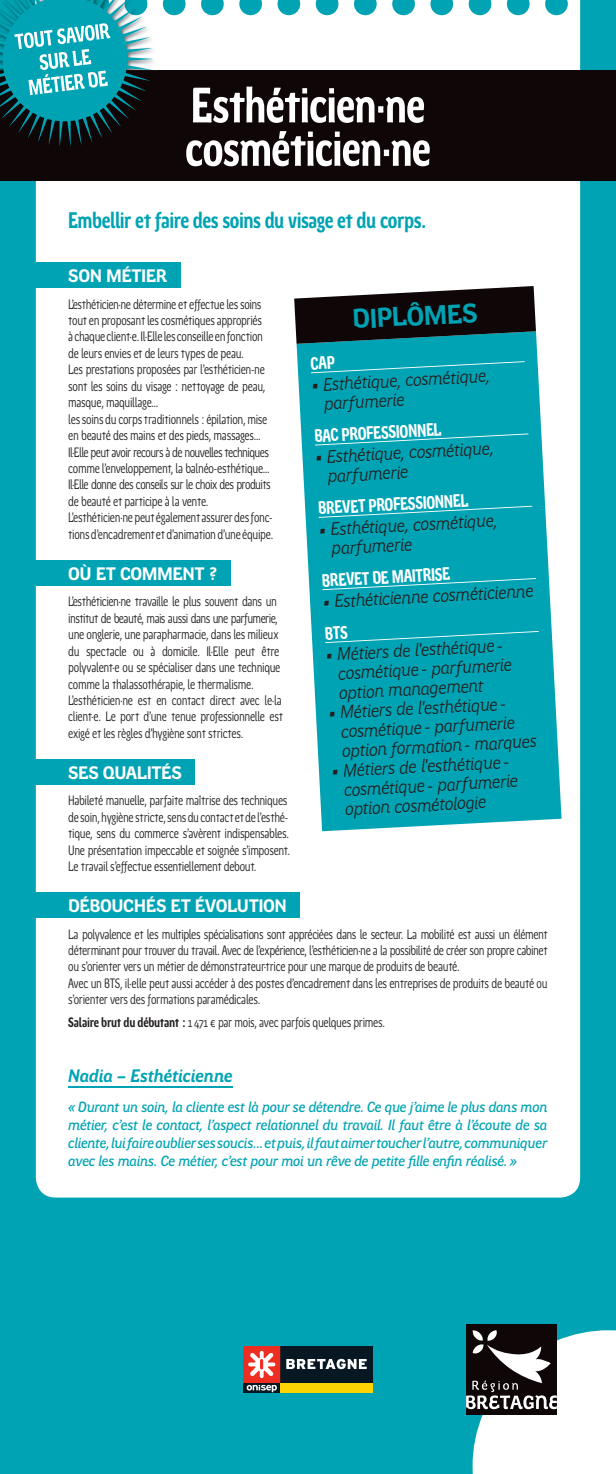
<style>
.page{position:relative;width:616px;height:1474px;background:#fff}
.page>*{position:absolute;margin:0;border:0;box-sizing:border-box;transform-origin:0 0}
.t1{font:700 50.23px/43.4px "Region Bretagne Cond";letter-spacing:-.02em;color:#fff}
.t2{font:700 27.47px "Region Bretagne";color:#00a3b3}
.t3{font:700 22.75px "Region Bretagne Cond";letter-spacing:-.02em;color:#00a3b3}
.t4{font:italic 18.2px/19.4px "Region Bretagne";color:#231f20}
.t5{font:700 18.2px "Region Bretagne";letter-spacing:-.025em;color:#fff}
.t6{font:700 18.2px "Region Bretagne Cond";color:#fff}
.t7{font:italic 700 18.2px "Region Bretagne";letter-spacing:-.02em;color:#00a3b3}
.t8{font:14.88px/17.8px "Region Bretagne Med Ita";letter-spacing:-.03em;color:#00a3b3;text-align:justify}
.t9{font:13.65px/16.4px "Region Bretagne Cond";letter-spacing:-.025em;color:#231f20}
.s1{font-weight:700}
.s2{font-family:"Region Bretagne Cond";font-weight:700;font-style:normal;color:#fff}
</style>
<div class="page">
<div style="left:0;top:0;width:615px;height:1473px;background:#00a3b3"></div>
<div style="left:36px;top:0;width:543px;height:1197px;background:#fff"></div>
<svg style="left:163px;top:0;width:22px;height:15px"></svg>
<svg style="left:201px;top:0;width:22px;height:15px"></svg>
<svg style="left:239px;top:0;width:23px;height:15px"></svg>
<svg style="left:277px;top:0;width:23px;height:15px"></svg>
<svg style="left:315px;top:0;width:23px;height:15px"></svg>
<svg style="left:353px;top:0;width:23px;height:15px"></svg>
<svg style="left:392px;top:0;width:22px;height:15px"></svg>
<svg style="left:430px;top:0;width:22px;height:15px"></svg>
<svg style="left:468px;top:0;width:23px;height:15px"></svg>
<svg style="left:506px;top:0;width:23px;height:15px"></svg>
<svg style="left:544px;top:0;width:23px;height:15px"></svg>
<div style="left:0;top:70px;width:615px;height:110px;background:#0e0607"></div>
<img style="left:154px;top:0;width:2px;height:71px">
<svg style="left:0;top:0;width:154px;height:146px"></svg>
<div style="left:0;top:262px;width:180px;height:25px;background:#00a3b3"></div>
<div style="left:0;top:560px;width:230px;height:25px;background:#00a3b3"></div>
<div style="left:0;top:759px;width:195px;height:25px;background:#00a3b3"></div>
<div style="left:0;top:892px;width:299px;height:25px;background:#00a3b3"></div>
<hr style="left:68px;top:1086px;width:165px;height:1px;background:#00a3b3">
<svg style="left:296px;top:331px;width:265px;height:500px"></svg>
<svg style="left:314px;top:433px;width:214px;height:12px"></svg>
<svg style="left:318px;top:506px;width:213px;height:12px"></svg>
<svg style="left:322px;top:578px;width:213px;height:12px"></svg>
<svg style="left:325px;top:631px;width:213px;height:12px"></svg>
<svg style="left:294px;top:286px;width:241px;height:58px"></svg>
<div style="left:243px;top:1382px;width:37px;height:10px;background:#071822"></div>
<div style="left:280px;top:1345px;width:92px;height:37px;background:#071822"></div>
<div style="left:280px;top:1382px;width:92px;height:10px;background:#fed304"></div>
<div style="left:243px;top:1345px;width:37px;height:37px;background:#ee2e22"></div>
<svg style="left:248px;top:1350px;width:27px;height:27px"></svg>
<svg style="left:246px;top:1384px;width:31px;height:8px"></svg>
<svg style="left:286px;top:1358px;width:80px;height:11px"></svg>
<div style="left:465px;top:1323px;width:91px;height:91px;background:#0e0607"></div>
<svg style="left:465px;top:1329px;width:150px;height:144px"></svg>
<svg style="left:310px;top:356px;width:214px;height:17px"></svg>
<p class="t1" style="left:185px;top:85px;width:247px">Esthéticien·ne cosméticien·ne</p>
<p class="t3" style="left:68px;top:208px;width:359px">Embellir et faire des soins du visage et du corps.</p>
<p class="t5" style="left:68px;top:266px;width:100px">SON MÉTIER</p>
<p class="t9" style="left:68px;top:296px;width:206px">L’esthéticien·ne détermine et effectue les soins tout en proposant les cosmétiques appropriés<br>à chaque client·e. Il·Elle les conseille en fonction de leurs envies et de leurs types de peau.<br>Les prestations proposées par l’esthéticien-ne sont les soins du visage : nettoyage de peau, masque, maquillage…<br>les soins du corps traditionnels : épilation, mise en beauté des mains et des pieds, massages… Il·Elle peut avoir recours à de nouvelles techniques comme l’enveloppement, la balnéo-esthétique… Il·Elle donne des conseils sur le choix des produits de beauté et participe à la vente.<br>L’esthéticien·ne peut également assurer des fonc&shy;tions d’encadrement et d’animation d’une équipe.</p>
<p class="t5" style="left:68px;top:564px;width:151px">OÙ ET COMMENT ?</p>
<p class="t9" style="left:68px;top:593px;width:216px">L’esthéticien·ne travaille le plus souvent dans un institut de beauté, mais aussi dans une parfumerie, une onglerie, une parapharmacie, dans les milieux du spectacle ou à domicile. Il·Elle peut être polyvalent·e ou se spécialiser dans une technique comme la thalassothérapie, le thermalisme.<br>L’esthéticien·ne est en contact direct avec le·la client·e. Le port d’une tenue professionnelle est exigé et les règles d’hygiène sont strictes.</p>
<p class="t5" style="left:68px;top:763px;width:115px">SES QUALITÉS</p>
<p class="t9" style="left:68px;top:792px;width:223px">Habileté manuelle, parfaite maîtrise des techniques de soin, hygiène stricte, sens du contact et de l’esthé&shy;tique, sens du commerce s’avèrent indispensables.<br>Une présentation impeccable et soignée s’imposent.<br>Le travail s’effectue essentiellement debout.</p>
<p class="t5" style="left:68px;top:896px;width:220px">DÉBOUCHÉS ET ÉVOLUTION</p>
<p class="t9" style="left:68px;top:926px;width:480px">La polyvalence et les multiples spécialisations sont appréciées dans le secteur. La mobilité est aussi un élément déterminant pour trouver du travail. Avec de l’expérience, l’esthéticien·ne a la possibilité de créer son propre cabinet ou s’orienter vers un métier de démonstrateur·trice pour une marque de produits de beauté.<br>Avec un BTS, il·elle peut aussi accéder à des postes d’encadrement dans les entreprises de produits de beauté ou s’orienter vers des formations paramédicales.</p>
<p class="t9" style="left:68px;top:1014px;width:318px"><span class="s1">Salaire brut du débutant :</span> 1 471 € par mois, avec parfois quelques primes.</p>
<p class="t7" style="left:68px;top:1065px;width:166px">Nadia – Esthéticienne</p>
<p class="t8" style="left:68px;top:1098px;width:480px">« Durant un soin, la cliente est là pour se détendre. Ce que j’aime le plus dans mon métier, c’est le contact, l’aspect relationnel du travail. Il faut être à l’écoute de sa cliente, lui faire oublier ses soucis… et puis, il faut aimer toucher l’autre, communiquer avec les mains. Ce métier, c’est pour moi un rêve de petite fille enfin réalisé. »</p>
<p class="t2" style="left:351px;top:304px;width:127px;rotate:-3deg">DIPLÔMES</p>
<p class="t4" style="left:322px;top:375px;width:169px;text-indent:-11px;rotate:-3deg">• Esthétique, cosmétique, parfumerie</p>
<p class="t6" style="left:313px;top:426px;width:129px;rotate:-3deg">BAC PROFESSIONNEL</p>
<p class="t4" style="left:326px;top:447px;width:169px;text-indent:-11px;rotate:-3deg">• Esthétique, cosmétique, parfumerie</p>
<p class="t6" style="left:317px;top:498px;width:152px;rotate:-3deg">BREVET PROFESSIONNEL</p>
<p class="t4" style="left:330px;top:519px;width:169px;text-indent:-11px;rotate:-3deg">• Esthétique, cosmétique, parfumerie</p>
<p class="t6" style="left:321px;top:570px;width:130px;rotate:-3deg">BREVET DE MAITRISE</p>
<p class="t4" style="left:322px;top:586px;width:212px;line-height:31.7px;rotate:-3deg">• Esthéticienne cosméticienne<br><span class="s2">BTS</span></p>
<p class="t4" style="left:336px;top:645px;width:176px;text-indent:-11px;rotate:-3deg">• Métiers de l'esthétique - cosmétique - parfumerie option management</p>
<p class="t4" style="left:339px;top:703px;width:196px;text-indent:-11px;rotate:-3deg">• Métiers de l'esthétique - cosmétique - parfumerie option formation - marques</p>
<p class="t4" style="left:342px;top:761px;width:176px;text-indent:-11px;rotate:-3deg">• Métiers de l'esthétique - cosmétique - parfumerie option cosmétologie</p>
</div>
